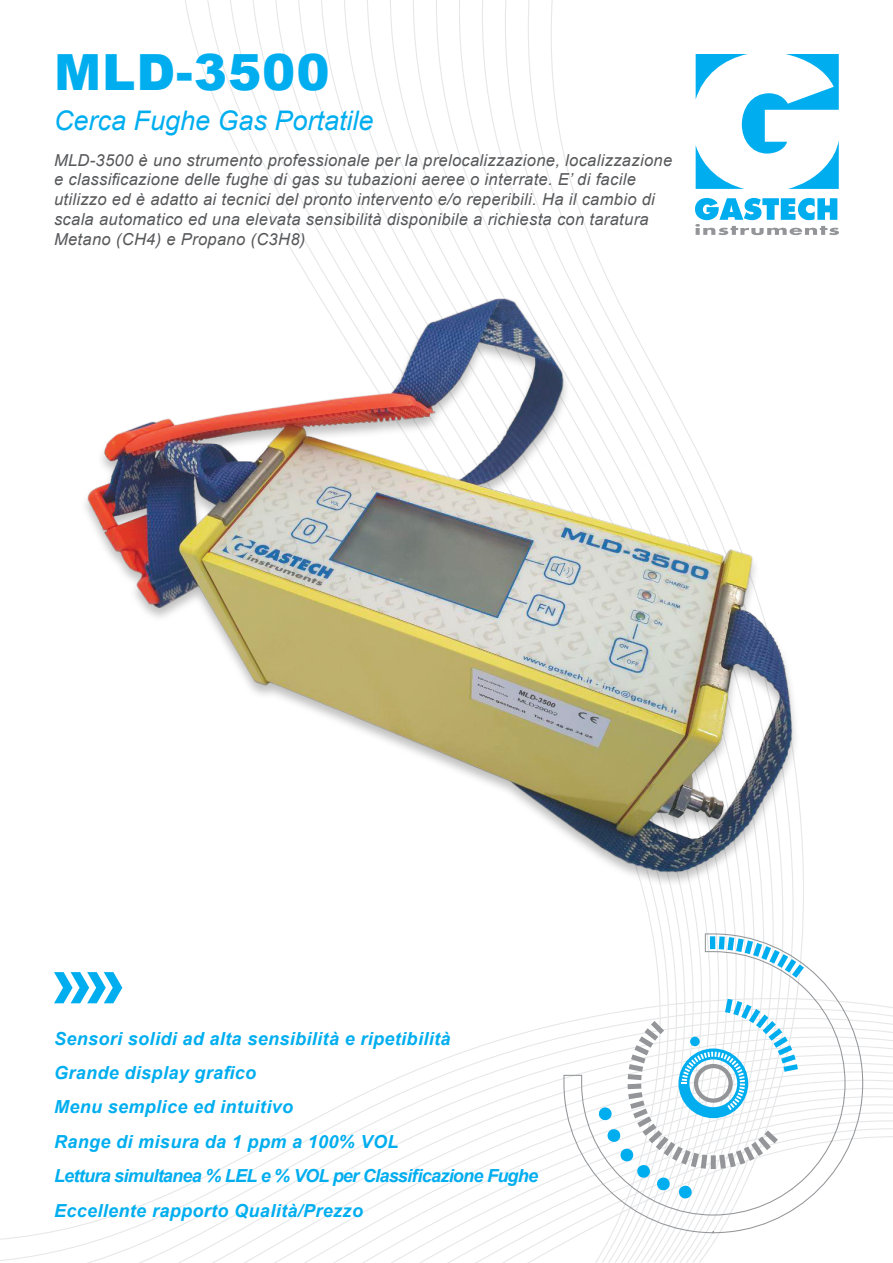
<style>
.page{position:relative;width:893px;height:1263px;background:#fff}
.page>*{position:absolute;margin:0;border:0;box-sizing:border-box;transform-origin:0 0}
.t1{font:900 49.8px "Arial";letter-spacing:.02em;color:#00aeef}
.t2{font:italic 27px "Arial";color:#00aeef}
.t3{font:italic 700 18px "Arial";letter-spacing:.02em;color:#00aeef}
.t4{font:italic 700 18px "Arial";letter-spacing:-.04em;color:#00aeef}
.t5{font:italic 16.5px/19.8px "Arial";letter-spacing:.02em;color:#57585a}
</style>
<div class="page">
<svg style="left:551px;top:0;width:253px;height:933px"></svg>
<svg style="left:0;top:1242px;width:714px;height:21px"></svg>
<svg style="left:0;top:1003px;width:893px;height:239px"></svg>
<svg style="left:563px;top:933px;width:300px;height:300px"></svg>
<svg style="left:598px;top:998px;width:200px;height:216px"></svg>
<svg style="left:719px;top:936px;width:85px;height:42px"></svg>
<div style="left:710px;top:936px;width:5px;height:13px;background:#00aeef"></div>
<svg style="left:695px;top:198px;width:144px;height:37px"></svg>
<svg style="left:696px;top:54px;width:143px;height:135px"></svg>
<img style="left:85px;top:284px;width:719px;height:622px">
<svg style="left:54px;top:972px;width:68px;height:31px"></svg>
<p class="t1" style="left:54px;top:36px;width:277px">MLD-3500</p>
<p class="t2" style="left:54px;top:103px;width:321px">Cerca Fughe Gas Portatile</p>
<p class="t5" style="left:54px;top:150px;width:620px">MLD-3500 è uno strumento professionale per la prelocalizzazione, localizzazione e classificazione delle fughe di gas su tubazioni aeree o interrate. E’ di facile utilizzo ed è adatto ai tecnici del pronto intervento e/o reperibili. Ha il cambio di scala automatico ed una elevata sensibilità disponibile a richiesta con taratura Metano (CH4) e Propano (C3H8)</p>
<p class="t3" style="left:54px;top:1027px;width:398px">Sensori solidi ad alta sensibilità e ripetibilità</p>
<p class="t3" style="left:54px;top:1061px;width:204px">Grande display grafico</p>
<p class="t3" style="left:54px;top:1095px;width:241px">Menu semplice ed intuitivo</p>
<p class="t3" style="left:54px;top:1130px;width:346px">Range di misura da 1 ppm a 100% VOL</p>
<p class="t4" style="left:54px;top:1164px;width:486px">Lettura simultanea % LEL e % VOL per Classificazione Fughe</p>
<p class="t3" style="left:54px;top:1198px;width:310px">Eccellente rapporto Qualità/Prezzo</p>
</div>
